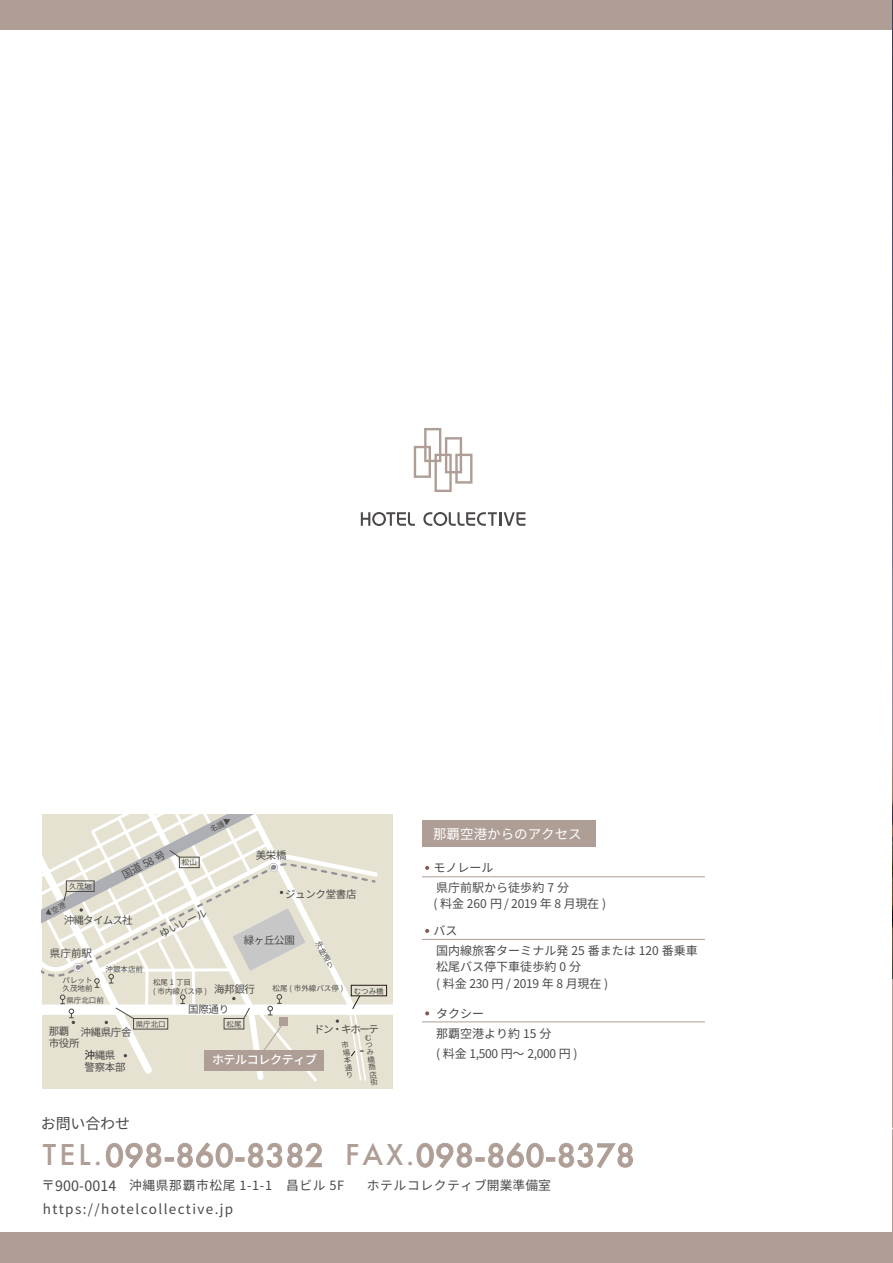
<style>
.page{position:relative;width:893px;height:1263px;background:#fff}
.page>*{position:absolute;margin:0;border:0;box-sizing:border-box;transform-origin:0 0}
.t1{font:500 34.5px "Futura PT";color:#ae9e96}
.t2{font:15px "Noto Sans CJ Kjp";letter-spacing:-.01em;color:#4c4948}
.t3{font:13.5px "Noto Sans CJ Kjp";letter-spacing:.1em;color:#4c4948}
.t4{font:13.5px "Noto Sans CJ Kjp";color:#fff}
.t5{font:12.75px "Noto Sans CJ Kjp";letter-spacing:.05em;color:#4c4948}
.t6{font:12px/19.5px "Noto Sans CJ Kjp";color:#4c4948}
.t7{font:12px "Noto Sans CJ Kjp";letter-spacing:-.025em;color:#4c4948}
.t8{font:500 12px "Noto Sans CJ Kjp";letter-spacing:-.03em;color:#fff}
.t9{font:10.5px/12px "Noto Sans CJ Kjp";letter-spacing:-.03em;color:#4c4948}
.t10{font:10.5px "Noto Sans CJ Kjp";letter-spacing:-.075em;color:#4c4948}
.t11{font:7.5px/7.5px "Noto Sans CJ Kjp";color:#4c4948;text-align:justify}
.s1{font-size:31.5px}
.s2{font-size:13.5px}
.s3{font-size:14.25px}
</style>
<div class="page">
<div style="left:0;top:0;width:892px;height:30px;background:#ae9e96"></div>
<div style="left:0;top:1232px;width:892px;height:31px;background:#ae9e96"></div>
<svg style="left:425px;top:866px;width:4px;height:4px"></svg>
<svg style="left:425px;top:929px;width:4px;height:4px"></svg>
<svg style="left:425px;top:1011px;width:4px;height:4px"></svg>
<div style="left:421px;top:820px;width:174px;height:26px;background:#ae9e96"></div>
<hr style="left:421px;top:876px;width:283px;height:1px;background:#ae9e96">
<hr style="left:421px;top:1021px;width:283px;height:1px;background:#ae9e96">
<hr style="left:421px;top:939px;width:283px;height:1px;background:#ae9e96">
<hr style="left:891px;top:920px;width:1px;height:343px;background:#ae9e96">
<img style="left:892px;top:0;width:1px;height:979px">
<div style="left:42px;top:814px;width:350px;height:275px;background:#e5e2d2"></div>
<svg style="left:335px;top:1019px;width:4px;height:4px"></svg>
<div style="left:204px;top:1050px;width:119px;height:20px;background:#ae9e96"></div>
<div style="left:15px;top:1004px;width:390px;height:11px;background:#fff"></div>
<svg style="left:319px;top:862px;width:59px;height:140px"></svg>
<svg style="left:348px;top:995px;width:19px;height:86px"></svg>
<div style="left:351px;top:985px;width:35px;height:11px;border:1px solid #221815"></div>
<svg style="left:423px;top:512px;width:102px;height:14px"></svg>
<svg style="left:360px;top:512px;width:54px;height:14px"></svg>
<svg style="left:413px;top:428px;width:59px;height:64px"></svg>
<svg style="left:106px;top:1142px;width:215px;height:26px"></svg>
<svg style="left:416px;top:1142px;width:216px;height:26px"></svg>
<svg style="left:41px;top:814px;width:278px;height:268px"></svg>
<p class="t11" style="left:69px;top:883px;width:24px">久茂地</p>
<p class="t9" style="left:120px;top:870px;width:49px;rotate:-27deg">国道 58 号</p>
<p class="t11" style="left:182px;top:859px;width:17px">松山</p>
<p class="t10" style="left:64px;top:914px;width:70px">沖縄タイムス社</p>
<p class="t9" style="left:50px;top:948px;width:43px">県庁前駅</p>
<p class="t11" style="left:105px;top:966px;width:39px">沖銀本店前</p>
<p class="t9" style="left:158px;top:929px;width:53px;rotate:-26deg">ゆいレール</p>
<p class="t9" style="left:255px;top:849px;width:32px">美栄橋</p>
<p class="t9" style="left:285px;top:888px;width:73px">ジュンク堂書店</p>
<p class="t9" style="left:243px;top:935px;width:53px">緑ヶ丘公園</p>
<p class="t11" style="left:314px;top:943px;width:5px;rotate:-27deg">沖映通り</p>
<p class="t11" style="left:63px;top:977px;width:31px">パレット久茂地前</p>
<p class="t11" style="left:66px;top:997px;width:39px">県庁北口前</p>
<p class="t11" style="left:153px;top:977px;width:55px;line-height:9px">松尾 1 丁目<br>( 市内線バス停 )</p>
<p class="t9" style="left:214px;top:983px;width:42px">海邦銀行</p>
<p class="t9" style="left:188px;top:1003px;width:42px">国際通り</p>
<p class="t11" style="left:272px;top:985px;width:72px">松尾 ( 市外線バス停 )</p>
<p class="t11" style="left:353px;top:987px;width:31px">むつみ橋</p>
<p class="t11" style="left:136px;top:1020px;width:31px">県庁北口</p>
<p class="t9" style="left:49px;top:1025px;width:32px">那覇市役所</p>
<p class="t9" style="left:80px;top:1026px;width:53px">沖縄県庁舎</p>
<p class="t9" style="left:84px;top:1049px;width:42px">沖縄県警察本部</p>
<p class="t11" style="left:226px;top:1020px;width:16px">松尾</p>
<p class="t9" style="left:314px;top:1024px;width:67px">ドン・キホーテ</p>
<p class="t11" style="left:341px;top:1042px;width:5px;rotate:-8deg">市場本通り</p>
<p class="t11" style="left:364px;top:1034px;width:5px;rotate:-8deg">むつみ橋商店街</p>
<p class="t8" style="left:212px;top:1053px;width:106px">ホテルコレクティブ</p>
<p class="t2" style="left:41px;top:1114px;width:91px">お問い合わせ</p>
<p class="t4" style="left:433px;top:826px;width:150px">那覇空港からのアクセス</p>
<p class="t6" style="left:433px;top:858px;width:137px">モノレール<br>県庁前駅から徒歩約 7 分</p>
<p class="t7" style="left:433px;top:897px;width:174px">( 料金 260 円 /2019 年 8 月現在 )</p>
<p class="t6" style="left:433px;top:921px;width:265px">バス<br>国内線旅客ターミナル発 25 番または 120 番乗車</p>
<p class="t6" style="left:436px;top:959px;width:173px;line-height:16.5px">松尾バス停下車徒歩約 0 分<br>(料金230円/2019年8月現在)</p>
<p class="t6" style="left:436px;top:1004px;width:143px;line-height:20.2px">タクシー<br>那覇空港より約 15 分<br>( 料金 1,500 円～ 2,000 円 )</p>
<h1 class="t1" style="left:43px;top:1134px;width:593px"><span class="s1">TEL.</span>098-860-8382 <span class="s1">FAX.</span>098-860-8378</h1>
<p class="t5" style="left:41px;top:1178px;width:510px"><span class="s2">〒</span><span class="s3">900-0014</span> 沖縄県那覇市松尾 1-1-1　昌ビル 5F　 ホテルコレクティブ開業準備室</p>
<p class="t3" style="left:43px;top:1201px;width:192px">https://hotelcollective.jp</p>
</div>
